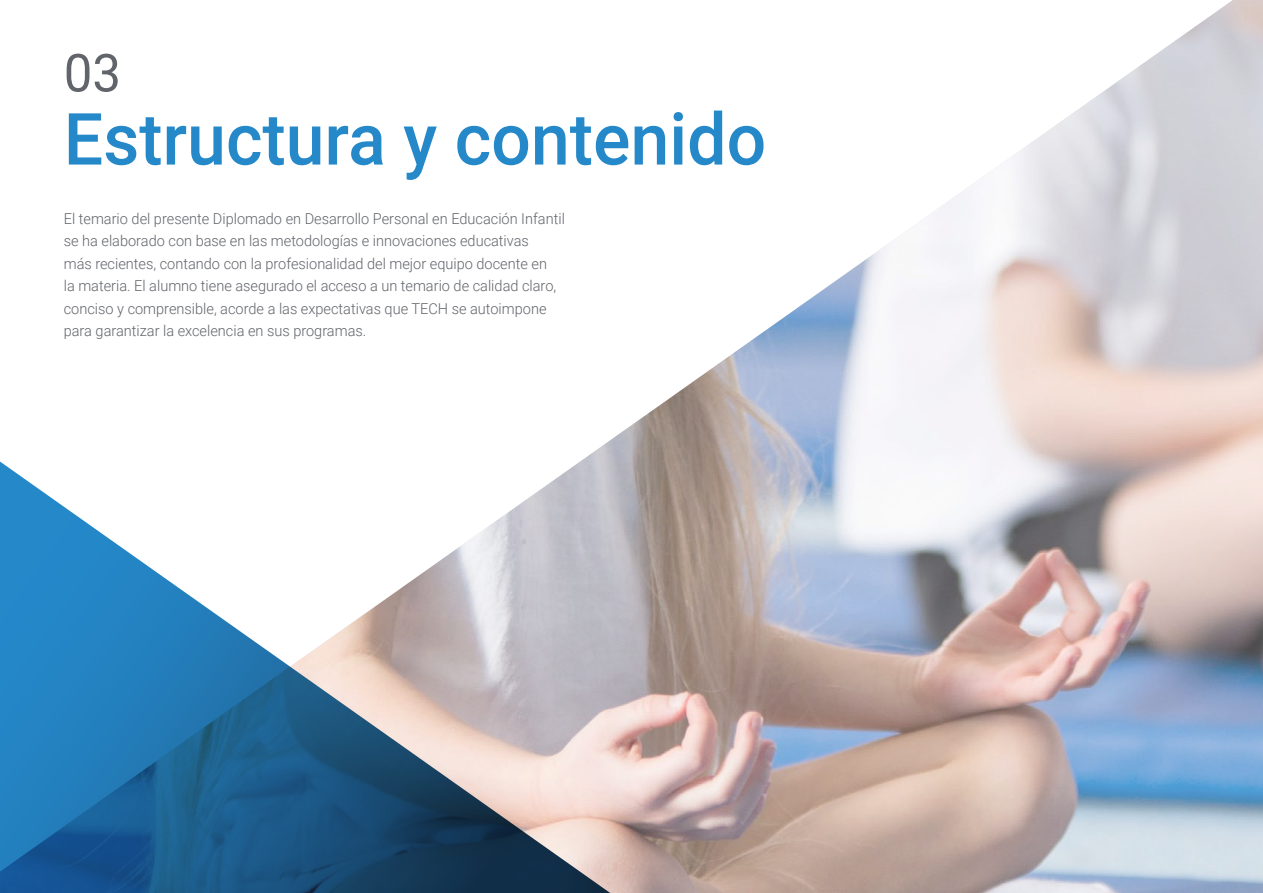
<style>
.page{position:relative;width:1263px;height:893px;background:#fff}
.page>*{position:absolute;margin:0;border:0;box-sizing:border-box;transform-origin:0 0}
.t1{font:500 72px "Roboto";color:#2488c9}
.t2{font:52.5px "Roboto";color:#61646a}
.t3{font:300 15px/22.5px "Roboto";color:#61646a}
</style>
<div class="page">
<img style="left:602px;top:0;width:661px;height:893px">
<svg style="left:0;top:446px;width:640px;height:447px"></svg>
<h2 class="t2" style="left:64px;top:36px;width:59px">03</h2>
<h1 class="t1" style="left:64px;top:89px;width:704px">Estructura y contenido</h1>
<p class="t3" style="left:64px;top:207px;width:503px">El temario del presente Diplomado en Desarrollo Personal en Educación Infantil se ha elaborado con base en las metodologías e innovaciones educativas<br>más recientes, contando con la profesionalidad del mejor equipo docente en<br>la materia. El alumno tiene asegurado el acceso a un temario de calidad claro, conciso y comprensible, acorde a las expectativas que TECH se autoimpone para garantizar la excelencia en sus programas.</p>
</div>
